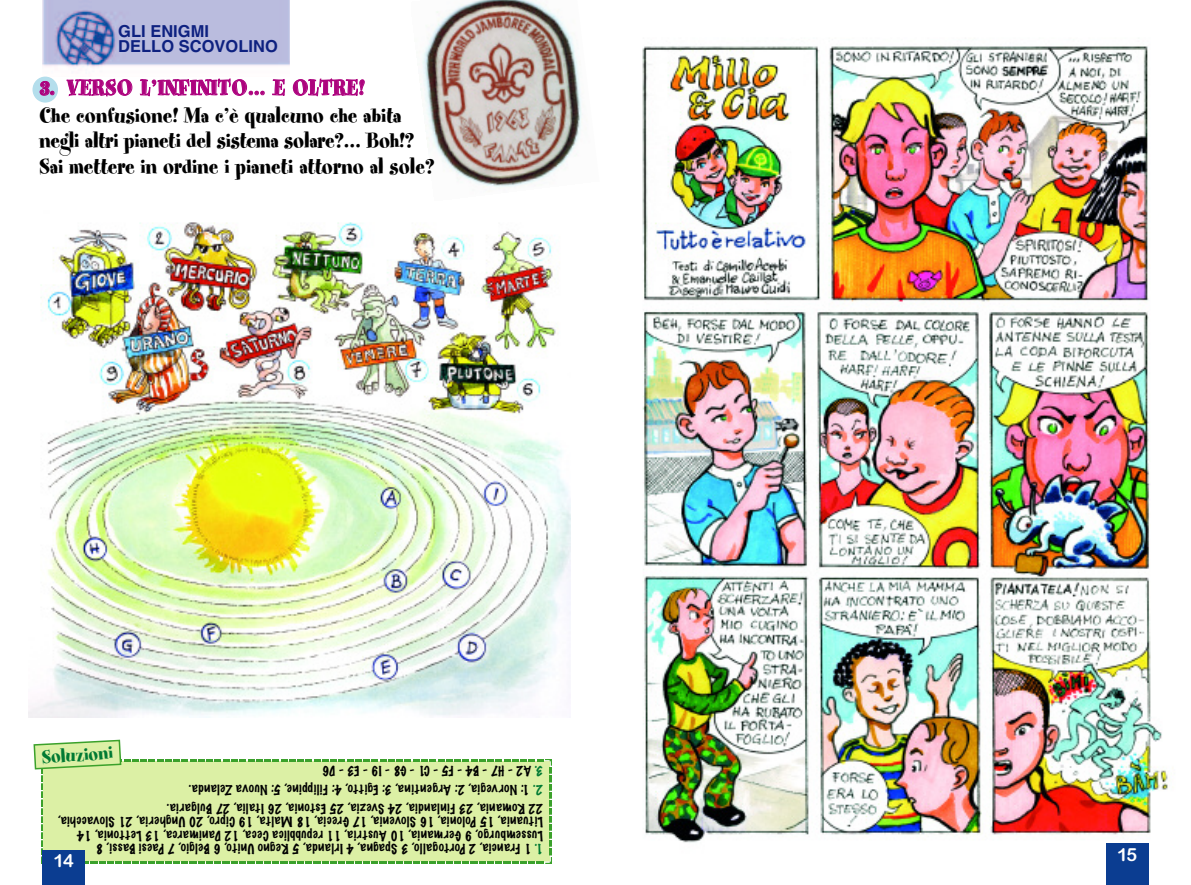
<style>
.page{position:relative;width:1191px;height:885px;background:#fff}
.page>*{position:absolute;margin:0;border:0;box-sizing:border-box;transform-origin:0 0}
.t1{font:24px/25.5px "Spumoni LP";color:#000}
.t2{font:24px "Spumoni LP";letter-spacing:.04em;color:#ad037e}
.t3{font:21px "Spumoni LP";color:#017a33}
.t4{font:18px "Arial Rounded MT Bold";color:#fff}
.t5{font:700 16.5px/15px "Helvetica";color:#0e2180}
.t6{font:100 12.75px/13.4px "Marker Felt";letter-spacing:.04em;color:#000}
.t7{font:100 12.75px "Marker Felt";letter-spacing:-.025em;color:#000}
.s1{color:#017a33}
</style>
<div class="page">
<img style="left:642px;top:46px;width:526px;height:815px">
<svg style="left:33px;top:739px;width:518px;height:123px"></svg>
<div style="left:43px;top:849px;width:42px;height:35px;background:#0b3d91"></div>
<img style="left:43px;top:0;width:246px;height:77px">
<div style="left:1106px;top:843px;width:42px;height:41px;background:#0b3d91"></div>
<svg style="left:32px;top:77px;width:26px;height:26px"></svg>
<img style="left:422px;top:0;width:160px;height:188px">
<img style="left:28px;top:222px;width:543px;height:495px">
<p class="t5" style="left:118px;top:25px;width:161px">GLI ENIGMI<br>DELLO SCOVOLINO</p>
<h1 class="t2" style="left:39px;top:79px;width:327px">3. VERSO L’INFINITO… E OLTRE!</h1>
<h1 class="t1" style="left:39px;top:106px;width:397px">Che confusione! Ma c’è qualcuno che abita negli altri pianeti del sistema solare?… Boh!?<br>Sai mettere in ordine i pianeti attorno al sole?</h1>
<h2 class="t3" style="left:41px;top:749px;width:73px;rotate:-4deg">Soluzioni</h2>
<p class="t6" style="left:543px;top:854px;width:486px;rotate:-180deg"><span class="s1">1.</span> 1 Francia, 2 Portogallo, 3 Spagna, 4 Irlanda, 5 Regno Unito, 6 Belgio, 7 Paesi Bassi, 8<br>Lussemburgo, 9 Germania, 10 Austria, 11 repubblica Ceca, 12 Danimarca, 13 Lettonia, 14<br>tiL uania, 15 Polonia, 16 Slovenia, 17 Grecia, 18 Malta, 19 Cipro, 20 Ungheria, 21 Slovacchia, 22 Romania, 23 Finlandia, 24 Svezia, 25 Estonia, 26 Italia, 27 Bulgaria.</p>
<p class="t7" style="left:543px;top:777px;width:222px;rotate:-180deg"><span class="s1">3.</span> A2 - H7 - B4 - F5 - C1 - G8 - I9 - E3 - D6</p>
<p class="t6" style="left:543px;top:795px;width:356px;rotate:-180deg"><span class="s1">2.</span> 1: Norvegia, 2: Argentina, 3: Egitto, 4: Filippine, 5: Nuova Zelanda.</p>
<h3 class="t4" style="left:54px;top:850px;width:22px">14</h3>
<h3 class="t4" style="left:1117px;top:844px;width:22px">15</h3>
</div>
